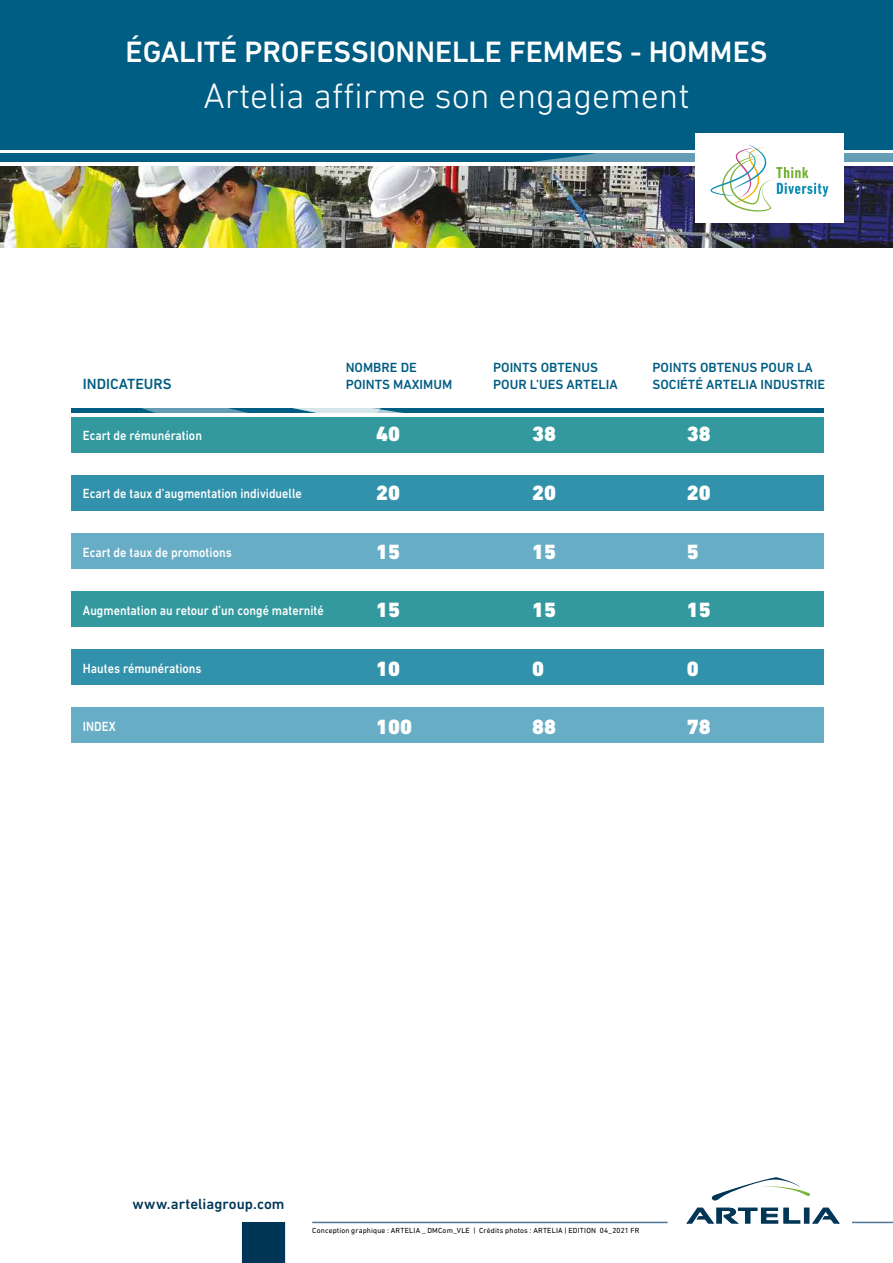
<style>
.page{position:relative;width:893px;height:1263px;background:#fff}
.page>*{position:absolute;margin:0;border:0;box-sizing:border-box;transform-origin:0 0}
.t1{font:300 36px "DIN Next LT Pro";color:#fff}
.t2{font:500 30px "DIN Next LT Pro";color:#fff}
.t3{font:900 21px "DIN Next LT Pro";color:#fff}
.t4{font:500 15px "DIN Next LT Pro";letter-spacing:.005em;color:#003556}
.t5{font:500 15px "DIN Next LT Pro";color:#005d83}
.t6{font:500 13.5px "DIN Next LT Pro";color:#fff;scale:.9 1}
.t7{font:500 13.5px/16.2px "DIN Next LT Pro";color:#005d83}
.t8{font:7.5px "DIN Next LT Pro";letter-spacing:.025em;color:#000}
</style>
<div class="page">
<img style="left:0;top:212px;width:893px;height:36px">
<div style="left:0;top:0;width:893px;height:149px;background:#005d83"></div>
<div style="left:695px;top:133px;width:149px;height:90px;background:#fff"></div>
<img style="left:0;top:144px;width:893px;height:68px">
<div style="left:242px;top:1223px;width:43px;height:40px;background:#003556"></div>
<svg style="left:687px;top:1208px;width:91px;height:15px"></svg>
<svg style="left:784px;top:1208px;width:16px;height:15px"></svg>
<div style="left:804px;top:1208px;width:5px;height:15px;background:#003556"></div>
<svg style="left:813px;top:1208px;width:26px;height:15px"></svg>
<svg style="left:712px;top:1177px;width:98px;height:23px"></svg>
<hr style="left:312px;top:1222px;width:356px;height:1px;background:#507693">
<hr style="left:852px;top:1222px;width:41px;height:1px;background:#507693">
<hr style="left:71px;top:408px;width:752px;height:4px;background:#005d83">
<svg style="left:142px;top:408px;width:255px;height:4px"></svg>
<div style="left:71px;top:418px;width:752px;height:35px;background:#33999e"></div>
<div style="left:71px;top:476px;width:752px;height:35px;background:#3392ab"></div>
<div style="left:71px;top:534px;width:752px;height:35px;background:#68adc6"></div>
<div style="left:71px;top:591px;width:752px;height:36px;background:#33999e"></div>
<div style="left:71px;top:649px;width:752px;height:36px;background:#3392ab"></div>
<div style="left:71px;top:707px;width:752px;height:36px;background:#68adc6"></div>
<h2 class="t2" style="left:126px;top:34px;width:643px">ÉGALITÉ PROFESSIONNELLE FEMMES - HOMMES</h2>
<h1 class="t1" style="left:203px;top:75px;width:488px">Artelia affirme son engagement</h1>
<p class="t5" style="left:83px;top:375px;width:90px">INDICATEURS</p>
<p class="t6" style="left:83px;top:428px;width:134px">Ecart de rémunération</p>
<p class="t7" style="left:346px;top:360px;width:108px">NOMBRE DE<br>POINTS MAXIMUM</p>
<p class="t7" style="left:493px;top:360px;width:126px">POINTS OBTENUS<br>POUR L’UES ARTELIA</p>
<p class="t7" style="left:652px;top:360px;width:174px">POINTS OBTENUS POUR LA<br>SOCIÉTÉ ARTELIA INDUSTRIE</p>
<h3 class="t3" style="left:376px;top:422px;width:25px">40</h3>
<h3 class="t3" style="left:532px;top:422px;width:25px">38</h3>
<h3 class="t3" style="left:687px;top:422px;width:25px">38</h3>
<p class="t6" style="left:83px;top:486px;width:245px">Ecart de taux d’augmentation individuelle</p>
<h3 class="t3" style="left:376px;top:480px;width:25px">20</h3>
<h3 class="t3" style="left:532px;top:480px;width:25px">20</h3>
<h3 class="t3" style="left:687px;top:480px;width:25px">20</h3>
<p class="t6" style="left:83px;top:544px;width:167px">Ecart de taux de promotions</p>
<h3 class="t3" style="left:376px;top:539px;width:25px">15</h3>
<h3 class="t3" style="left:532px;top:539px;width:25px">15</h3>
<h3 class="t3" style="left:687px;top:539px;width:13px">5</h3>
<p class="t6" style="left:83px;top:602px;width:269px">Augmentation au retour d’un congé maternité</p>
<h3 class="t3" style="left:376px;top:597px;width:25px">15</h3>
<h3 class="t3" style="left:532px;top:597px;width:25px">15</h3>
<h3 class="t3" style="left:687px;top:597px;width:25px">15</h3>
<p class="t6" style="left:83px;top:661px;width:133px">Hautes rémunérations</p>
<h3 class="t3" style="left:376px;top:656px;width:25px">10</h3>
<h3 class="t3" style="left:532px;top:656px;width:13px">0</h3>
<h3 class="t3" style="left:687px;top:656px;width:13px">0</h3>
<p class="t6" style="left:83px;top:719px;width:38px">INDEX</p>
<h3 class="t3" style="left:376px;top:714px;width:37px">100</h3>
<h3 class="t3" style="left:532px;top:714px;width:25px">88</h3>
<h3 class="t3" style="left:687px;top:714px;width:25px">78</h3>
<p class="t4" style="left:133px;top:1195px;width:154px">www.arteliagroup.com</p>
<p class="t8" style="left:312px;top:1226px;width:329px">Conception graphique : ARTELIA _ DMCom_VLE | Crédits photos : ARTELIA | EDITION 04_2021 FR</p>
</div>
